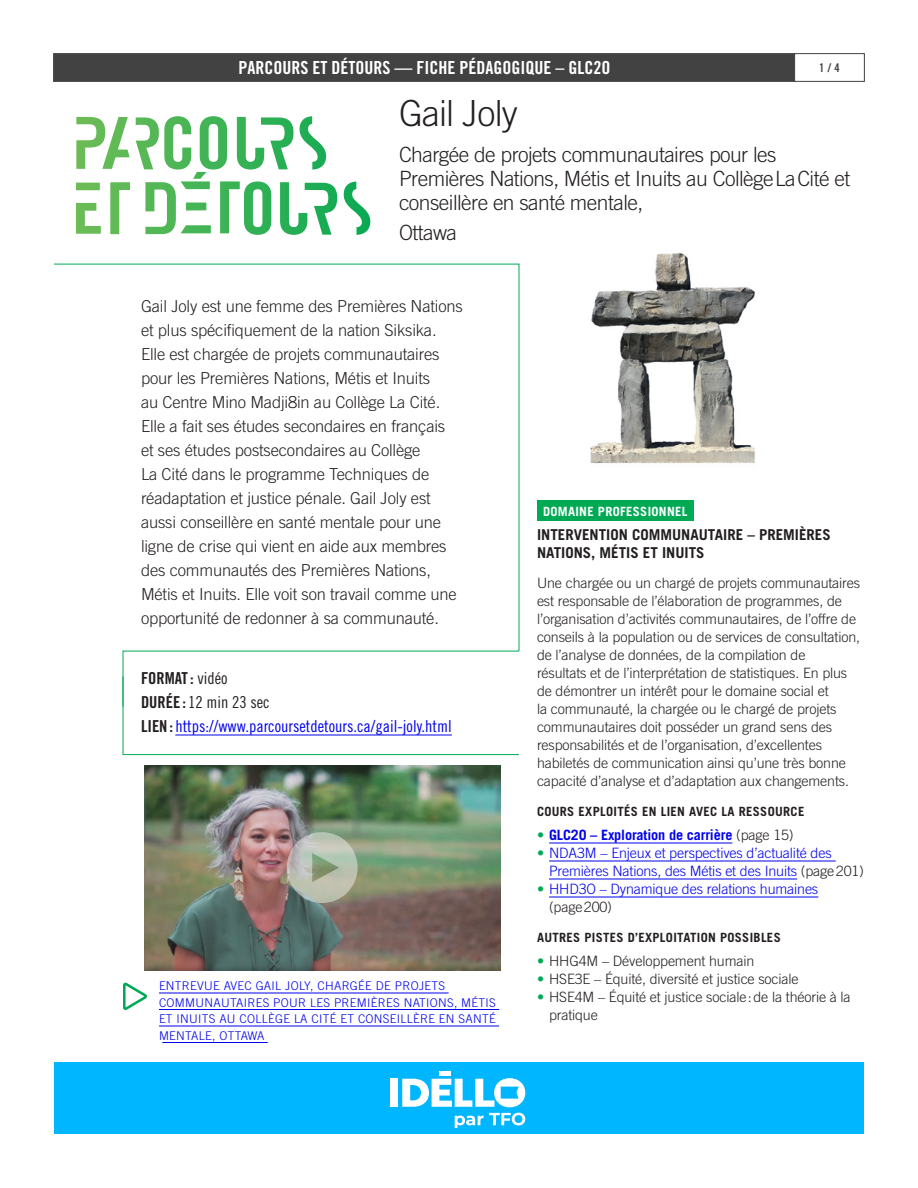
<style>
.page{position:relative;width:918px;height:1188px;background:#fff}
.page>*{position:absolute;margin:0;border:0;box-sizing:border-box;transform-origin:0 0}
.titre_nom{font:300 36px "Trade Gothic LT Std";letter-spacing:-.025em;color:#231f20}
.titre_metier{font:300 21px/24px "Trade Gothic LT Std";letter-spacing:-.025em;color:#231f20}
.titre_ville{font:300 21px "Trade Gothic LT Std";letter-spacing:-.025em;color:#231f20}
.t1{font:18px "Trade Gothic LT Std Bd Cn 20";color:#fff}
.texte_11_16{font:300 16.5px/24px "Trade Gothic LT Std";letter-spacing:-.01em;color:#231f20}
.fiche_technique_2{font:16.5px "Trade Gothic LT Std Cn 18";color:#00e}
.fiche_technique_2-2{font:16.5px "Trade Gothic LT Std Cn 18";color:#231f20}
.fiche_technique{font:16.5px "Trade Gothic LT Std Bd Cn 20";color:#231f20}
.Soustitre_2{font:700 15px/18px "Trade Gothic LT Std";color:#231f20}
.texte_9_5_12{font:300 14.25px/18px "Trade Gothic LT Std";letter-spacing:-.01em;color:#231f20}
.t2{font:300 14.25px/18px "Trade Gothic LT Std";letter-spacing:-.01em;color:#00e}
.t3{font:700 14.25px "Trade Gothic LT Std";letter-spacing:-.01em;color:#00e}
.Soustitre_3{font:700 12.75px "Trade Gothic LT Std";letter-spacing:.025em;color:#231f20}
.Soustitre_1{font:700 12.75px "Trade Gothic LT Std";letter-spacing:.025em;color:#fff}
.Entrevue_8_11{font:300 12px/16.5px "Trade Gothic LT Std";letter-spacing:.025em;color:#00e}
.t4{font:12px "Trade Gothic LT Std Bd Cn 20";color:#424242}
.s1{font-family:"Trade Gothic LT Std Cn 18"}
.s2{font-family:"Trade Gothic LT Std Bd Cn 20"}
.s3{font-family:"Trade Gothic LT Std Bd Cn 20";color:#231f20}
.s4{font-family:"Trade Gothic LT Std Cn 18";font-weight:400;color:#0a5}
.s5{font-weight:300;color:#231f20}
.s6{color:#231f20}
</style>
<div class="page">
<div style="left:54px;top:1062px;width:810px;height:72px;background:#00b6ff"></div>
<svg style="left:53px;top:53px;width:812px;height:29px;background:#515151"></svg>
<div style="left:390px;top:1079px;width:8px;height:28px;background:#fff"></div>
<svg style="left:402px;top:1078px;width:123px;height:29px"></svg>
<div style="left:439px;top:1071px;width:12px;height:5px;background:#fff"></div>
<svg style="left:455px;top:1113px;width:70px;height:14px"></svg>
<svg style="left:54px;top:263px;width:466px;height:387px"></svg>
<svg style="left:122px;top:650px;width:398px;height:105px"></svg>
<hr style="left:175px;top:735px;width:277px;height:1px;background:#00e">
<svg style="left:76px;top:116px;width:294px;height:119px"></svg>
<div style="left:537px;top:501px;width:157px;height:20px;background:#0a5"></div>
<hr style="left:549px;top:843px;width:183px;height:1px;background:#00e">
<hr style="left:549px;top:861px;width:287px;height:1px;background:#00e">
<hr style="left:549px;top:879px;width:248px;height:1px;background:#00e">
<hr style="left:549px;top:897px;width:269px;height:1px;background:#00e">
<hr style="left:159px;top:993px;width:290px;height:1px;background:#00e">
<hr style="left:159px;top:1009px;width:340px;height:1px;background:#00e">
<hr style="left:159px;top:1026px;width:340px;height:1px;background:#00e">
<hr style="left:162px;top:1042px;width:106px;height:1px;background:#00e">
<svg style="left:123px;top:983px;width:24px;height:27px"></svg>
<img style="left:144px;top:765px;width:356px;height:205px">
<svg style="left:287px;top:832px;width:71px;height:71px;background:#aab1a0"></svg>
<img style="left:590px;top:253px;width:165px;height:211px">
<p class="t1" style="left:239px;top:57px;width:373px">PARCOURS ET DÉTOURS — FICHE PÉDAGOGIQUE – GLC2O</p>
<p class="t4" style="left:819px;top:60px;width:22px">1 / 4</p>
<h1 class="titre_nom" style="left:399px;top:92px;width:120px">Gail Joly</h1>
<p class="titre_metier" style="left:399px;top:142px;width:453px">Chargée de projets communautaires pour les<br>Premières Nations, Métis et Inuits au CollègeLaCité et conseillère en santé mentale,</p>
<p class="titre_ville" style="left:399px;top:220px;width:60px">Ottawa</p>
<p class="texte_11_16" style="left:141px;top:294px;width:323px">Gail Joly est une femme des Premières Nations et plus spécifiquement de la nation Siksika.<br>Elle est chargée de projets communautaires pour les Premières Nations, Métis et Inuits<br>au Centre Mino Madji8in au Collège La Cité.<br>Elle a fait ses études secondaires en français<br>et ses études postsecondaires au Collège<br>La Cité dans le programme Techniques de réadaptation et justice pénale. Gail Joly est aussi conseillère en santé mentale pour une ligne de crise qui vient en aide aux membres des communautés des Premières Nations, Métis et Inuits. Elle voit son travail comme une opportunité de redonner à sa communauté.</p>
<p class="fiche_technique" style="left:141px;top:668px;width:88px">FORMAT: <span class="s1">vidéo</span></p>
<p class="fiche_technique_2-2" style="left:141px;top:692px;width:130px"><span class="s2">DURÉE :</span> 12 min 23 sec</p>
<p class="fiche_technique_2" style="left:141px;top:716px;width:312px"><span class="s3">LIEN:</span> https://www.parcoursetdetours.ca/gail-joly.html</p>
<p class="Entrevue_8_11" style="left:159px;top:977px;width:338px">ENTREVUE AVEC GAIL JOLY, CHARGÉE DE PROJETS COMMUNAUTAIRES POUR LES PREMIÈRES NATIONS, MÉTIS ET INUITS AU COLLÈGE LA CITÉ ET CONSEILLÈRE EN SANTÉ MENTALE, OTTAWA</p>
<h2 class="Soustitre_1" style="left:543px;top:504px;width:146px">DOMAINE PROFESSIONNEL</h2>
<h3 class="Soustitre_2" style="left:537px;top:525px;width:295px">INTERVENTION COMMUNAUTAIRE – PREMIÈRES<br>NATIONS, MÉTIS ET INUITS</h3>
<p class="texte_9_5_12" style="left:537px;top:574px;width:325px">Une chargée ou un chargé de projets communautaires est responsable de l’élaboration de programmes, de l’organisation d’activités communautaires, de l’offre de conseils à la population ou de services de consultation, de l’analyse de données, de la compilation de<br>résultats et de l’interprétation de statistiques. En plus de démontrer un intérêt pour le domaine social et<br>la communauté, la chargée ou le chargé de projets communautaires doit posséder un grand sens des responsabilités et de l’organisation, d’excellentes habiletés de communication ainsi qu’une très bonne capacité d’analyse et d’adaptation aux changements.</p>
<h2 class="Soustitre_3" style="left:537px;top:804px;width:269px">COURS EXPLOITÉS EN LIEN AVEC LA RESSOURCE</h2>
<p class="t3" style="left:537px;top:826px;width:258px"><span class="s4">•</span> GLC2O – Exploration de carrière <span class="s5">(page 15)</span></p>
<p class="t2" style="left:549px;top:844px;width:316px;text-indent:-12px"><span class="s4">•</span> NDA3M – Enjeux et perspectives d’actualité des<br>Premières Nations, des Métis et des Inuits <span class="s6">(page201)</span></p>
<p class="t2" style="left:549px;top:880px;width:271px;text-indent:-12px"><span class="s4">•</span> HHD3O – Dynamique des relations humaines <span class="s6">(page200)</span></p>
<h2 class="Soustitre_3" style="left:537px;top:930px;width:245px">AUTRES PISTES D’EXPLOITATION POSSIBLES</h2>
<p class="texte_9_5_12" style="left:537px;top:952px;width:219px"><span class="s4">•</span> HHG4M – Développement humain</p>
<p class="texte_9_5_12" style="left:537px;top:970px;width:263px"><span class="s4">•</span> HSE3E – Équité, diversité et justice sociale</p>
<p class="texte_9_5_12" style="left:549px;top:988px;width:303px;text-indent:-12px"><span class="s4">•</span> HSE4M – Équité et justice sociale:de la théorie à la pratique</p>
</div>
